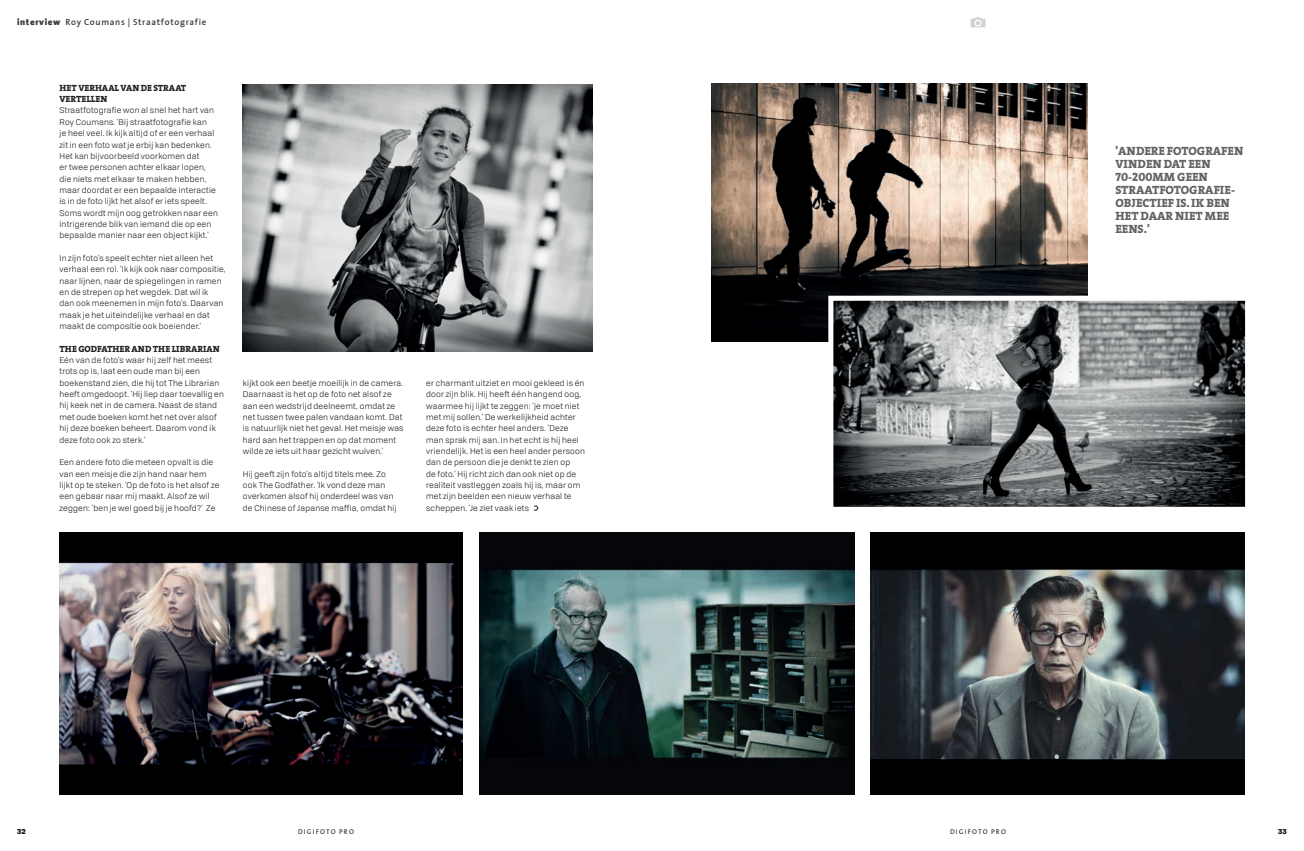
<style>
.page{position:relative;width:1304px;height:851px;background:#fff}
.page>*{position:absolute;margin:0;border:0;box-sizing:border-box;transform-origin:0 0}
.t1{font:12px/13px "The Serif Extra Bold Caps";color:#636366}
.t2{font:9px/11.3px "The Serif Extra Bold Caps";color:#231f20}
.t3{font:600 9px "The Sans";letter-spacing:.075em;color:#3e3e3f}
.t4{font:8.2px/11.3px "Tofino Personal";letter-spacing:.03em;color:#231f20}
.t5{font:600 7px "The Sans";letter-spacing:.16em;color:#3e3e3f}
.t6{font:900 7px "Tofino Personal";color:#231f20}
.s1{font-weight:900}
</style>
<div class="page">
<svg style="left:971px;top:17px;width:14px;height:10px"></svg>
<svg style="left:534px;top:505px;width:5px;height:6px"></svg>
<img style="left:480px;top:532px;width:374px;height:262px">
<img style="left:243px;top:84px;width:349px;height:267px">
<img style="left:870px;top:532px;width:375px;height:262px">
<img style="left:60px;top:532px;width:403px;height:262px">
<img style="left:711px;top:83px;width:377px;height:259px">
<svg style="left:826px;top:293px;width:420px;height:214px;background:#737577"></svg>
<p class="t3" style="left:17px;top:14px;width:191px"><span class="s1">interview</span> Roy Coumans | Straatfotografie</p>
<p class="t2" style="left:60px;top:82px;width:128px">HET VERHAAL VAN DE STRAAT<br>VERTELLEN</p>
<p class="t4" style="left:60px;top:104px;width:160px">Straatfotografie won al snel het hart van Roy Coumans. 'Bij straatfotografie kan<br>je heel veel. Ik kijk altijd of er een verhaal zit in een foto wat je erbij kan bedenken.<br>Het kan bijvoorbeeld voorkomen dat<br>er twee personen achter elkaar lopen, die niets met elkaar te maken hebben, maar doordat er een bepaalde interactie is in de foto lijkt het alsof er iets speelt.<br>Soms wordt mijn oog getrokken naar een intrigerende blik van iemand die op een bepaalde manier naar een object kijkt.'</p>
<p class="t4" style="left:60px;top:252px;width:168px">In zijn foto's speelt echter niet alleen het verhaal een rol. 'Ik kijk ook naar compositie, naar lijnen, naar de spiegelingen in ramen en de strepen op het wegdek. Dat wil ik<br>dan ook meenemen in mijn foto's. Daarvan maak je het uiteindelijke verhaal en dat maakt de compositie ook boeiender.'</p>
<p class="t2" style="left:60px;top:343px;width:162px">THE GODFATHER AND THE LIBRARIAN</p>
<p class="t4" style="left:60px;top:354px;width:166px">Eén van de foto's waar hij zelf het meest trots op is, laat een oude man bij een boekenstand zien, die hij tot The Librarian heeft omgedoopt. 'Hij liep daar toevallig en hij keek net in de camera. Naast de stand met oude boeken komt het net over alsof hij deze boeken beheert. Daarom vond ik deze foto ook zo sterk.'</p>
<p class="t4" style="left:60px;top:456px;width:161px">Een andere foto die meteen opvalt is die van een meisje die zijn hand naar hem lijkt op te steken. 'Op de foto is het alsof ze een gebaar naar mij maakt. Alsof ze wil zeggen: 'ben je wel goed bij je hoofd?' Ze</p>
<p class="t4" style="left:243px;top:376px;width:162px">kijkt ook een beetje moeilijk in de camera.<br>Daarnaast is het op de foto net alsof ze aan een wedstrijd deelneemt, omdat ze net tussen twee palen vandaan komt. Dat is natuurlijk niet het geval. Het meisje was hard aan het trappen en op dat moment wilde ze iets uit haar gezicht wuiven.'</p>
<p class="t4" style="left:243px;top:467px;width:155px">Hij geeft zijn foto's altijd titels mee. Zo ook The Godfather. 'Ik vond deze man overkomen alsof hij onderdeel was van de Chinese of Japanse maffia, omdat hij</p>
<p class="t4" style="left:426px;top:376px;width:160px">er charmant uitziet en mooi gekleed is én door zijn blik. Hij heeft één hangend oog, waarmee hij lijkt te zeggen: 'je moet niet met mij sollen.' De werkelijkheid achter deze foto is echter heel anders. 'Deze man sprak mij aan. In het echt is hij heel vriendelijk. Het is een heel ander persoon dan de persoon die je denkt te zien op<br>de foto.' Hij richt zich dan ook niet op de realiteit vastleggen zoals hij is, maar om met zijn beelden een nieuw verhaal te scheppen. 'Je ziet vaak iets</p>
<h1 class="t1" style="left:1115px;top:144px;width:129px">'ANDERE FOTOGRAFEN<br>VINDEN DAT EEN<br>70-200MM GEEN<br>STRAATFOTOGRAFIE-<br>OBJECTIEF IS. IK BEN<br>HET DAAR NIET MEE<br>EENS.'</h1>
<p class="t6" style="left:17px;top:825px;width:10px">32</p>
<p class="t5" style="left:298px;top:825px;width:57px">DIGIFOTO PRO</p>
<p class="t5" style="left:950px;top:825px;width:57px">DIGIFOTO PRO</p>
<p class="t6" style="left:1278px;top:825px;width:10px">33</p>
</div>
